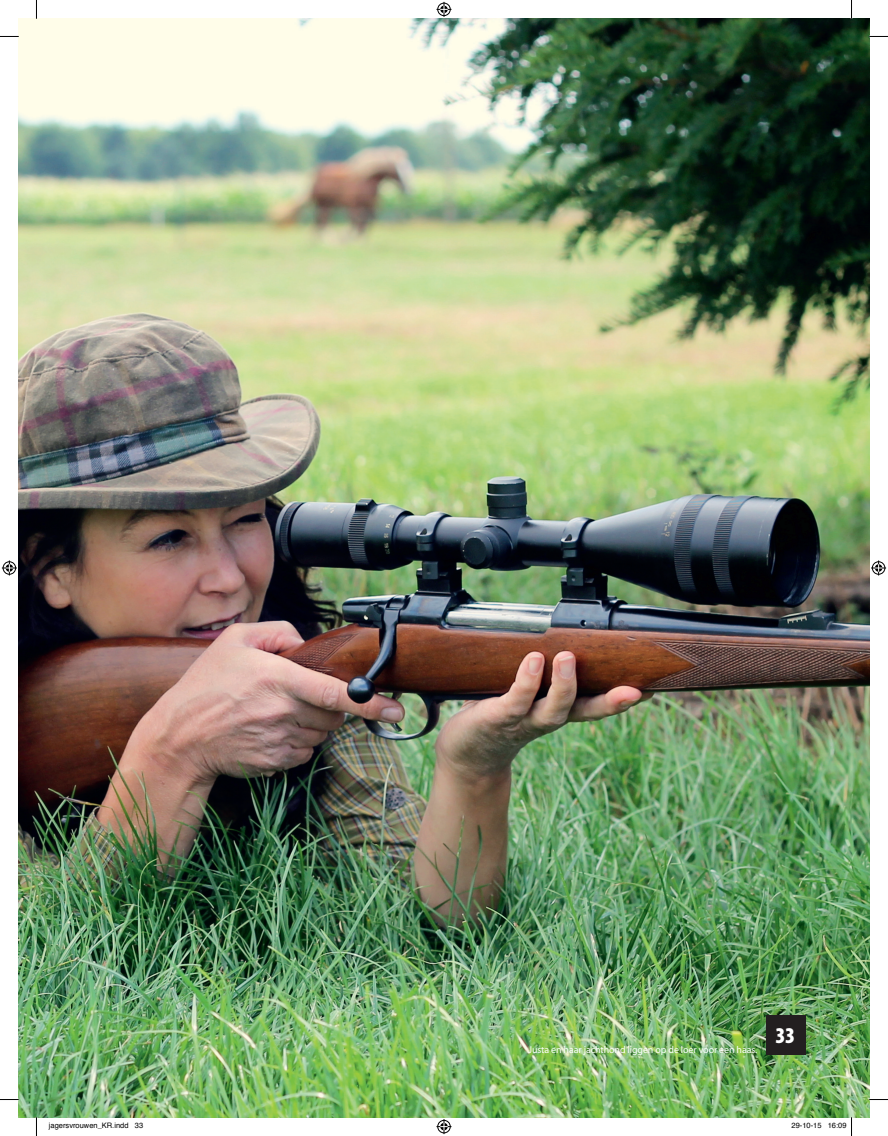
<style>
.page{position:relative;width:888px;height:1136px;background:#fff}
.page>*{position:absolute;margin:0;border:0;box-sizing:border-box;transform-origin:0 0}
.t1{font:22.62px "Myriad MM 830 300";color:#fff}
.t2{font:10px "Myriad MM 400 600";letter-spacing:-.01em;color:#fff}
.t3{font:7.5px "Helvetica";color:#000}
</style>
<div class="page">
<img style="left:19px;top:19px;width:850px;height:1098px">
<div style="left:766px;top:1015px;width:40px;height:39px;background:#231f20"></div>
<svg style="left:0;top:36px;width:19px;height:1px"></svg>
<svg style="left:869px;top:36px;width:19px;height:1px"></svg>
<svg style="left:0;top:1099px;width:19px;height:1px"></svg>
<svg style="left:869px;top:1099px;width:19px;height:1px"></svg>
<svg style="left:36px;top:0;width:1px;height:19px"></svg>
<svg style="left:36px;top:1117px;width:1px;height:19px"></svg>
<svg style="left:851px;top:0;width:1px;height:19px"></svg>
<svg style="left:436px;top:2px;width:15px;height:15px"></svg>
<svg style="left:436px;top:1119px;width:15px;height:15px"></svg>
<svg style="left:2px;top:560px;width:15px;height:15px"></svg>
<svg style="left:871px;top:560px;width:15px;height:15px"></svg>
<svg style="left:828px;top:1117px;width:24px;height:19px"></svg>
<p class="t2" style="left:528px;top:1045px;width:230px">Justa en haar jachthond liggen op de loer voor een haas.</p>
<h1 class="t1" style="left:775px;top:1024px;width:21px">33</h1>
<p class="t3" style="left:49px;top:1120px;width:96px">jagersvrouwen_KR.indd 33</p>
<p class="t3" style="left:791px;top:1120px;width:57px">29-10-15 16:09</p>
</div>
